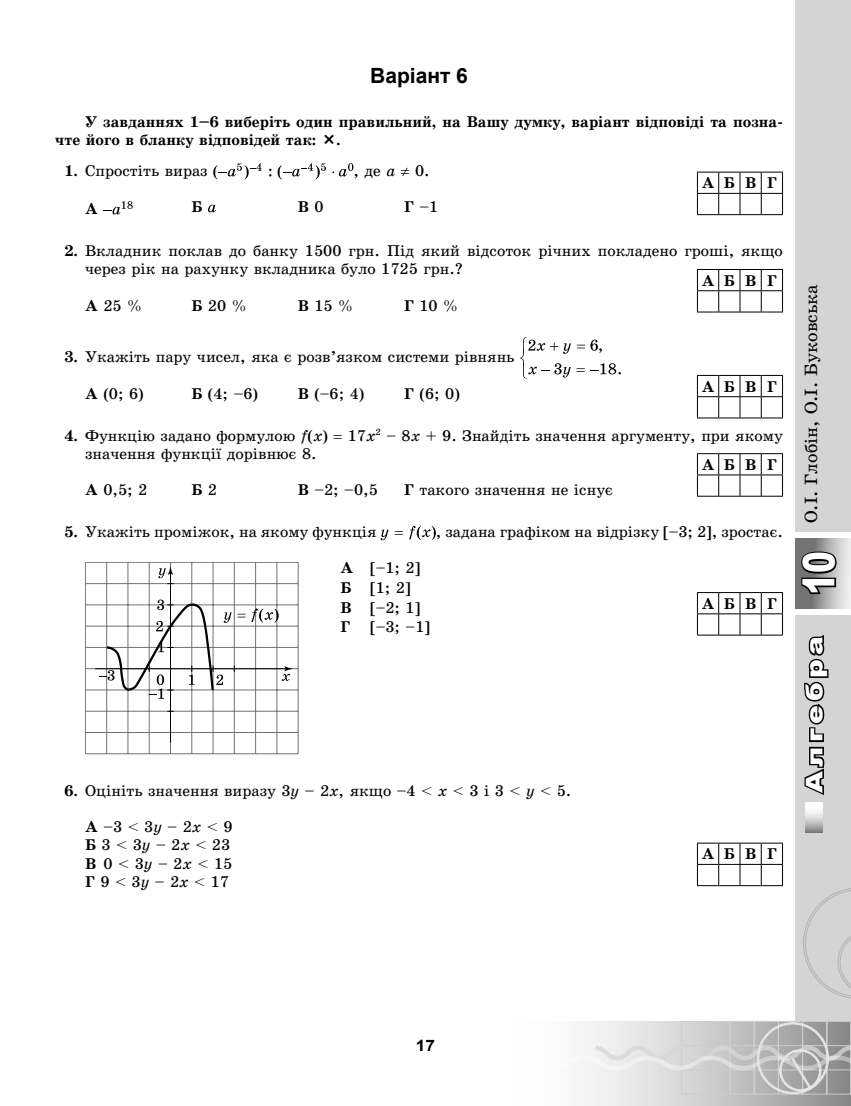
<style>
.page{position:relative;width:851px;height:1106px;background:#fff}
.page>*{position:absolute;margin:0;border:0;box-sizing:border-box;transform-origin:0 0}
.t1{font:900 43.5px "Arial";color:#fff;scale:.75 1}
.t2{font:900 22.95px "Arial";letter-spacing:.15em;color:#fff;scale:1.22 1}
.Variant{font:700 21px "Arial";color:#000}
.t3{font:18px "School Book Alx";color:#000}
.Tablica_text_ABVG{font:15.75px/18.1px "School Book Alx";color:#000}
.Основний_bold{font:700 15.75px/18.1px "School Book Alx";color:#000}
.Tablica_text{font:15.75px "School Book Alx";color:#000}
.Tablica_text_ABVG-2{font:700 15.75px "School Book Alx";color:#000}
.t4{font:700 15.75px "Arial";color:#000;scale:1.1 1}
.s1{font-weight:700}
.s2{font-style:italic}
.s3{font-weight:400}
</style>
<div class="page">
<div style="left:795px;top:615px;width:55px;height:491px;background:#d4d4d4"></div>
<svg style="left:805px;top:802px;width:17px;height:30px"></svg>
<svg style="left:804px;top:635px;width:25px;height:160px"></svg>
<div style="left:459px;top:1021px;width:391px;height:85px;background:linear-gradient(to right,#fff,#999)"></div>
<hr style="left:850px;top:1021px;width:1px;height:73px;background:#cdcdcd">
<svg style="left:519px;top:1021px;width:331px;height:73px"></svg>
<svg style="left:803px;top:888px;width:47px;height:111px"></svg>
<div style="left:795px;top:0;width:55px;height:531px;background:#d4d4d4"></div>
<svg style="left:795px;top:538px;width:55px;height:71px"></svg>
<svg style="left:798px;top:549px;width:40px;height:46px"></svg>
<svg style="left:213px;top:163px;width:48px;height:16px"></svg>
<svg style="left:277px;top:163px;width:49px;height:16px"></svg>
<svg style="left:332px;top:163px;width:21px;height:13px"></svg>
<svg style="left:103px;top:201px;width:30px;height:13px"></svg>
<svg style="left:208px;top:205px;width:8px;height:7px"></svg>
<svg style="left:520px;top:337px;width:100px;height:42px"></svg>
<svg style="left:380px;top:529px;width:8px;height:11px"></svg>
<svg style="left:409px;top:526px;width:27px;height:14px"></svg>
<svg style="left:395px;top:531px;width:8px;height:4px"></svg>
<hr style="left:85px;top:647px;width:213px;height:1px;background:#727272">
<hr style="left:85px;top:668px;width:213px;height:1px;background:#727272">
<hr style="left:85px;top:689px;width:213px;height:1px;background:#727272">
<hr style="left:85px;top:711px;width:213px;height:1px;background:#727272">
<hr style="left:85px;top:732px;width:213px;height:1px;background:#727272">
<hr style="left:85px;top:753px;width:213px;height:1px;background:#727272">
<hr style="left:85px;top:626px;width:213px;height:1px;background:#727272">
<hr style="left:85px;top:604px;width:213px;height:1px;background:#727272">
<hr style="left:85px;top:583px;width:213px;height:1px;background:#727272">
<hr style="left:85px;top:562px;width:213px;height:1px;background:#727272">
<hr style="left:234px;top:562px;width:1px;height:191px;background:#727272">
<hr style="left:255px;top:562px;width:1px;height:191px;background:#727272">
<hr style="left:276px;top:562px;width:1px;height:191px;background:#727272">
<hr style="left:298px;top:562px;width:1px;height:191px;background:#727272">
<hr style="left:213px;top:562px;width:1px;height:191px;background:#727272">
<hr style="left:191px;top:562px;width:1px;height:191px;background:#727272">
<hr style="left:170px;top:562px;width:1px;height:191px;background:#727272">
<hr style="left:149px;top:562px;width:1px;height:191px;background:#727272">
<hr style="left:128px;top:562px;width:1px;height:191px;background:#727272">
<hr style="left:106px;top:562px;width:1px;height:191px;background:#727272">
<hr style="left:85px;top:562px;width:1px;height:191px;background:#727272">
<hr style="left:95px;top:668px;width:191px;height:1px;background:#000">
<hr style="left:170px;top:572px;width:1px;height:170px;background:#000">
<svg style="left:158px;top:566px;width:16px;height:18px"></svg>
<svg style="left:282px;top:666px;width:11px;height:15px"></svg>
<svg style="left:251px;top:608px;width:27px;height:14px"></svg>
<svg style="left:99px;top:599px;width:146px;height:100px"></svg>
<svg style="left:697px;top:172px;width:86px;height:43px"></svg>
<svg style="left:697px;top:269px;width:86px;height:44px"></svg>
<svg style="left:697px;top:375px;width:86px;height:43px"></svg>
<svg style="left:697px;top:453px;width:86px;height:44px"></svg>
<svg style="left:697px;top:592px;width:86px;height:43px"></svg>
<svg style="left:697px;top:842px;width:86px;height:44px"></svg>
<p class="Variant" style="left:370px;top:62px;width:99px">Варіант 6</p>
<p class="Основний_bold" style="left:55px;top:113px;width:729px;text-indent:30px">У завданнях 1–6 виберіть один правильний, на Вашу думку, варіант відповіді та позна&shy;чте його в бланку відповідей так: .</p>
<p class="Tablica_text_ABVG" style="left:64px;top:162px;width:145px"><span class="s1">1.</span> Спростіть вираз</p>
<p class="Tablica_text_ABVG" style="left:353px;top:162px;width:78px">, де <span class="s2">a</span> ≠ 0.</p>
<p class="Tablica_text_ABVG-2" style="left:85px;top:201px;width:14px">А</p>
<p class="Tablica_text_ABVG-2" style="left:191px;top:199px;width:12px">Б</p>
<p class="Tablica_text_ABVG-2" style="left:298px;top:199px;width:27px">В <span class="s3">0</span></p>
<p class="Tablica_text_ABVG" style="left:404px;top:198px;width:36px"><span class="s1">Г</span> –1</p>
<p class="Tablica_text_ABVG" style="left:85px;top:242px;width:699px;text-indent:-21px"><span class="s1">2.</span> Вкладник поклав до банку 1500 грн. Під який відсоток річних покладено гроші, якщо через рік на рахунку вкладника було 1725 грн.?</p>
<p class="Tablica_text_ABVG" style="left:85px;top:296px;width:60px"><span class="s1">А</span> 25 %</p>
<p class="Tablica_text_ABVG" style="left:191px;top:296px;width:58px"><span class="s1">Б</span> 20 %</p>
<p class="Tablica_text_ABVG" style="left:298px;top:296px;width:58px"><span class="s1">В</span> 15 %</p>
<p class="Tablica_text_ABVG" style="left:404px;top:296px;width:57px"><span class="s1">Г</span> 10 %</p>
<p class="Tablica_text_ABVG" style="left:64px;top:348px;width:451px"><span class="s1">3.</span> Укажіть пару чисел, яка є розв’язком системи рівнянь</p>
<p class="Tablica_text_ABVG" style="left:85px;top:384px;width:60px"><span class="s1">А</span> (0; 6)</p>
<p class="Tablica_text_ABVG" style="left:191px;top:384px;width:68px"><span class="s1">Б</span> (4; –6)</p>
<p class="Tablica_text_ABVG" style="left:298px;top:384px;width:68px"><span class="s1">В</span> (–6; 4)</p>
<p class="Tablica_text_ABVG" style="left:404px;top:384px;width:57px"><span class="s1">Г</span> (6; 0)</p>
<p class="Tablica_text_ABVG" style="left:85px;top:426px;width:699px;text-indent:-21px"><span class="s1">4.</span> Функцію задано формулою <span class="s2">f</span>(<span class="s2">x</span>) 17<span class="s2">x</span><sup>2</sup> – 8<span class="s2">x</span> + 9. Знайдіть значення аргументу, при якому значення функції дорівнює 8.</p>
<p class="Tablica_text_ABVG" style="left:85px;top:481px;width:64px"><span class="s1">А</span> 0,5; 2</p>
<p class="Tablica_text_ABVG-2" style="left:191px;top:481px;width:27px">Б <span class="s3">2</span></p>
<p class="Tablica_text_ABVG" style="left:298px;top:481px;width:81px"><span class="s1">В</span> –2; –0,5</p>
<p class="Tablica_text_ABVG" style="left:404px;top:481px;width:210px"><span class="s1">Г</span> такого значення не існує</p>
<p class="Tablica_text_ABVG" style="left:64px;top:522px;width:313px"><span class="s1">5.</span> Укажіть проміжок, на якому функція</p>
<p class="Tablica_text_ABVG" style="left:436px;top:522px;width:348px">, задана графіком на відрізку [–3; 2], зростає.</p>
<p class="Tablica_text_ABVG-2" style="left:340px;top:559px;width:14px">А</p>
<p class="Tablica_text" style="left:370px;top:559px;width:52px">[–1; 2]</p>
<p class="Tablica_text_ABVG-2" style="left:340px;top:579px;width:12px">Б</p>
<p class="Tablica_text" style="left:370px;top:579px;width:42px">[1; 2]</p>
<p class="Tablica_text_ABVG-2" style="left:340px;top:599px;width:12px">В</p>
<p class="Tablica_text" style="left:370px;top:599px;width:52px">[–2; 1]</p>
<p class="Tablica_text_ABVG-2" style="left:340px;top:618px;width:11px">Г</p>
<p class="Tablica_text" style="left:370px;top:618px;width:61px">[–3; –1]</p>
<p class="Основний_bold" style="left:701px;top:174px;width:77px">АБВГ</p>
<p class="Основний_bold" style="left:701px;top:271px;width:77px">АБВГ</p>
<p class="Основний_bold" style="left:701px;top:377px;width:77px">АБВГ</p>
<p class="Основний_bold" style="left:701px;top:456px;width:77px">АБВГ</p>
<p class="Основний_bold" style="left:701px;top:594px;width:77px">АБВГ</p>
<p class="Tablica_text_ABVG" style="left:64px;top:781px;width:508px"><span class="s1">6.</span> Оцініть значення виразу 3<span class="s2">y</span> – 2<span class="s2">x</span>, якщо –4 &lt; <span class="s2">х</span> &lt; 3 і 3 &lt; <span class="s2">y</span> &lt; 5.</p>
<p class="Tablica_text_ABVG" style="left:85px;top:818px;width:149px"><span class="s1">А</span> –3 &lt; 3<span class="s2">y</span> – 2<span class="s2">x</span> &lt; 9</p>
<p class="Tablica_text_ABVG" style="left:85px;top:836px;width:147px"><span class="s1">Б</span> 3 &lt; 3<span class="s2">y</span> – 2<span class="s2">x</span> &lt; 23</p>
<p class="Tablica_text_ABVG" style="left:85px;top:854px;width:149px"><span class="s1">В</span> 0 &lt; 3<span class="s2">y</span> – 2<span class="s2">x</span> &lt; 15</p>
<p class="Tablica_text_ABVG" style="left:85px;top:872px;width:145px"><span class="s1">Г</span> 9 &lt; 3<span class="s2">y</span> – 2<span class="s2">x</span> &lt; 17</p>
<p class="Основний_bold" style="left:701px;top:845px;width:77px">АБВГ</p>
<p class="t3" style="left:801px;top:523px;width:240px;rotate:-90deg">О.І. Глобін, О.І. Буковська</p>
<h1 class="t1" style="left:787px;top:595px;width:60px;rotate:-90deg">10</h1>
<h2 class="t2" style="left:797px;top:792px;width:130px;rotate:-90deg">Алгебра</h2>
<p class="t4" style="left:416px;top:1034px;width:19px">17</p>
</div>
